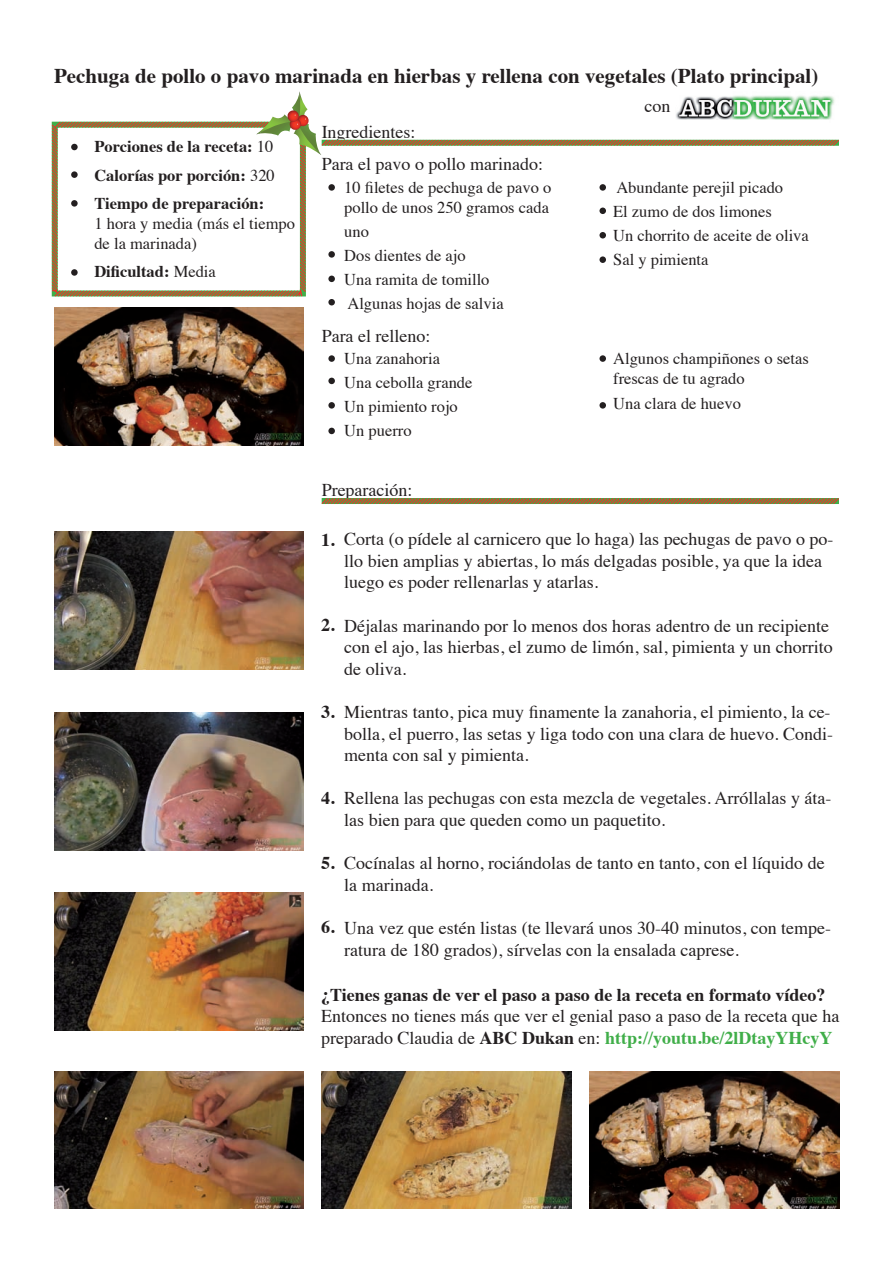
<style>
.page{position:relative;width:893px;height:1263px;background:#fff}
.page>*{position:absolute;margin:0;border:0;box-sizing:border-box;transform-origin:0 0}
.t1{font:700 21px "Times";color:#231f20}
.t2{font:18px/21.6px "Times";color:#231f20}
.t3{font:700 18px "Times";color:#231f20}
.t4{font:16.5px/24px "Times";color:#231f20}
.t5{font:700 16.5px/28.5px "Times";color:#231f20;text-align:justify}
.s1{font-weight:400}
.s2{font-weight:700}
.s3{font-weight:700;color:#40ae49}
</style>
<div class="page">
<svg style="left:51px;top:121px;width:255px;height:176px"></svg>
<svg style="left:321px;top:498px;width:518px;height:6px;background:#8f743b"></svg>
<div style="left:71px;top:144px;width:7px;height:6px;background:#231f20;border-radius:50%"></div>
<div style="left:328px;top:184px;width:7px;height:7px;background:#231f20;border-radius:50%"></div>
<div style="left:328px;top:355px;width:7px;height:7px;background:#231f20;border-radius:50%"></div>
<div style="left:328px;top:276px;width:7px;height:6px;background:#231f20;border-radius:50%"></div>
<div style="left:328px;top:402px;width:7px;height:7px;background:#231f20;border-radius:50%"></div>
<div style="left:328px;top:251px;width:7px;height:7px;background:#231f20;border-radius:50%"></div>
<div style="left:328px;top:378px;width:7px;height:6px;background:#231f20;border-radius:50%"></div>
<div style="left:328px;top:299px;width:7px;height:6px;background:#231f20;border-radius:50%"></div>
<div style="left:599px;top:256px;width:7px;height:7px;background:#231f20;border-radius:50%"></div>
<div style="left:599px;top:402px;width:7px;height:7px;background:#231f20;border-radius:50%"></div>
<div style="left:599px;top:232px;width:7px;height:6px;background:#231f20;border-radius:50%"></div>
<div style="left:599px;top:208px;width:7px;height:6px;background:#231f20;border-radius:50%"></div>
<div style="left:328px;top:428px;width:7px;height:6px;background:#231f20;border-radius:50%"></div>
<div style="left:599px;top:184px;width:7px;height:7px;background:#231f20;border-radius:50%"></div>
<div style="left:599px;top:355px;width:7px;height:7px;background:#231f20;border-radius:50%"></div>
<div style="left:71px;top:171px;width:7px;height:7px;background:#231f20;border-radius:50%"></div>
<div style="left:71px;top:200px;width:7px;height:7px;background:#231f20;border-radius:50%"></div>
<div style="left:71px;top:269px;width:7px;height:7px;background:#231f20;border-radius:50%"></div>
<img style="left:54px;top:308px;width:250px;height:138px">
<img style="left:54px;top:531px;width:250px;height:138px">
<img style="left:54px;top:713px;width:250px;height:138px">
<img style="left:54px;top:892px;width:250px;height:138px">
<img style="left:54px;top:1071px;width:250px;height:138px">
<img style="left:322px;top:1071px;width:250px;height:138px">
<img style="left:590px;top:1071px;width:250px;height:138px">
<svg style="left:257px;top:91px;width:582px;height:64px"></svg>
<img style="left:676px;top:91px;width:163px;height:32px">
<p class="t1" style="left:54px;top:56px;width:766px">Pechuga de pollo o pavo marinada en hierbas y rellena con vegetales (Plato principal)</p>
<p class="t5" style="left:94px;top:131px;width:182px">Porciones de la receta: <span class="s1">10<br></span>Calorías por porción: <span class="s1">320<br></span>Tiempo de preparación:</p>
<p class="t4" style="left:94px;top:212px;width:202px;line-height:19.8px">1 hora y media (más el tiempo de la marinada)</p>
<p class="t5" style="left:94px;top:256px;width:123px">Dificultad: <span class="s1">Media</span></p>
<p class="t2" style="left:322px;top:113px;width:223px;line-height:33px">Ingredientes:<br>Para el pavo o pollo marinado:</p>
<p class="t4" style="left:344px;top:176px;width:209px;line-height:19.8px">10 filetes de pechuga de pavo o pollo de unos 250 gramos cada</p>
<p class="t4" style="left:344px;top:218px;width:161px">uno<br>Dos dientes de ajo<br>Una ramita de tomillo<br>Algunas hojas de salvia</p>
<p class="t2" style="left:322px;top:323px;width:110px">Para el relleno:</p>
<p class="t4" style="left:344px;top:345px;width:130px">Una zanahoria<br>Una cebolla grande<br>Un pimiento rojo<br>Un puerro</p>
<p class="t2" style="left:645px;top:94px;width:27px">con</p>
<p class="t4" style="left:613px;top:174px;width:197px">Abundante perejil picado<br>El zumo de dos limones<br>Un chorrito de aceite de oliva<br>Sal y pimienta</p>
<p class="t4" style="left:613px;top:347px;width:197px;line-height:19.8px">Algunos champiñones o setas frescas de tu agrado</p>
<p class="t4" style="left:613px;top:390px;width:129px">Una clara de huevo</p>
<p class="t2" style="left:322px;top:477px;width:92px">Preparación:</p>
<p class="t2" style="left:344px;top:527px;width:491px">Corta (o pídele al carnicero que lo haga) las pechugas de pavo o po&shy;llo bien amplias y abiertas, lo más delgadas posible, ya que la idea luego es poder rellenarlas y atarlas.</p>
<p class="t2" style="left:344px;top:613px;width:490px">Déjalas marinando por lo menos dos horas adentro de un recipiente con el ajo, las hierbas, el zumo de limón, sal, pimienta y un chorrito de oliva.</p>
<p class="t2" style="left:344px;top:700px;width:490px">Mientras tanto, pica muy finamente la zanahoria, el pimiento, la ce&shy;bolla, el puerro, las setas y liga todo con una clara de huevo. Condi&shy;menta con sal y pimienta.</p>
<p class="t2" style="left:344px;top:786px;width:489px">Rellena las pechugas con esta mezcla de vegetales. Arróllalas y áta&shy;las bien para que queden como un paquetito.</p>
<p class="t2" style="left:344px;top:851px;width:482px">Cocínalas al horno, rociándolas de tanto en tanto, con el líquido de la marinada.</p>
<p class="t2" style="left:344px;top:916px;width:488px">Una vez que estén listas (te llevará unos 30-40 minutos, con tempe&shy;ratura de 180 grados), sírvelas con la ensalada caprese.</p>
<p class="t3" style="left:321px;top:522px;width:15px">1.</p>
<p class="t3" style="left:321px;top:607px;width:15px">2.</p>
<p class="t3" style="left:321px;top:695px;width:15px">3.</p>
<p class="t3" style="left:321px;top:781px;width:15px">4.</p>
<p class="t3" style="left:321px;top:845px;width:15px">5.</p>
<p class="t3" style="left:321px;top:909px;width:15px">6.</p>
<p class="t3" style="left:321px;top:977px;width:506px">¿Tienes ganas de ver el paso a paso de la receta en formato vídeo?</p>
<p class="t2" style="left:321px;top:1004px;width:520px">Entonces no tienes más que ver el genial paso a paso de la receta que ha preparado Claudia de <span class="s2">ABC Dukan</span> en: <span class="s3">http://youtu.be/2lDtayYHcyY</span></p>
</div>
